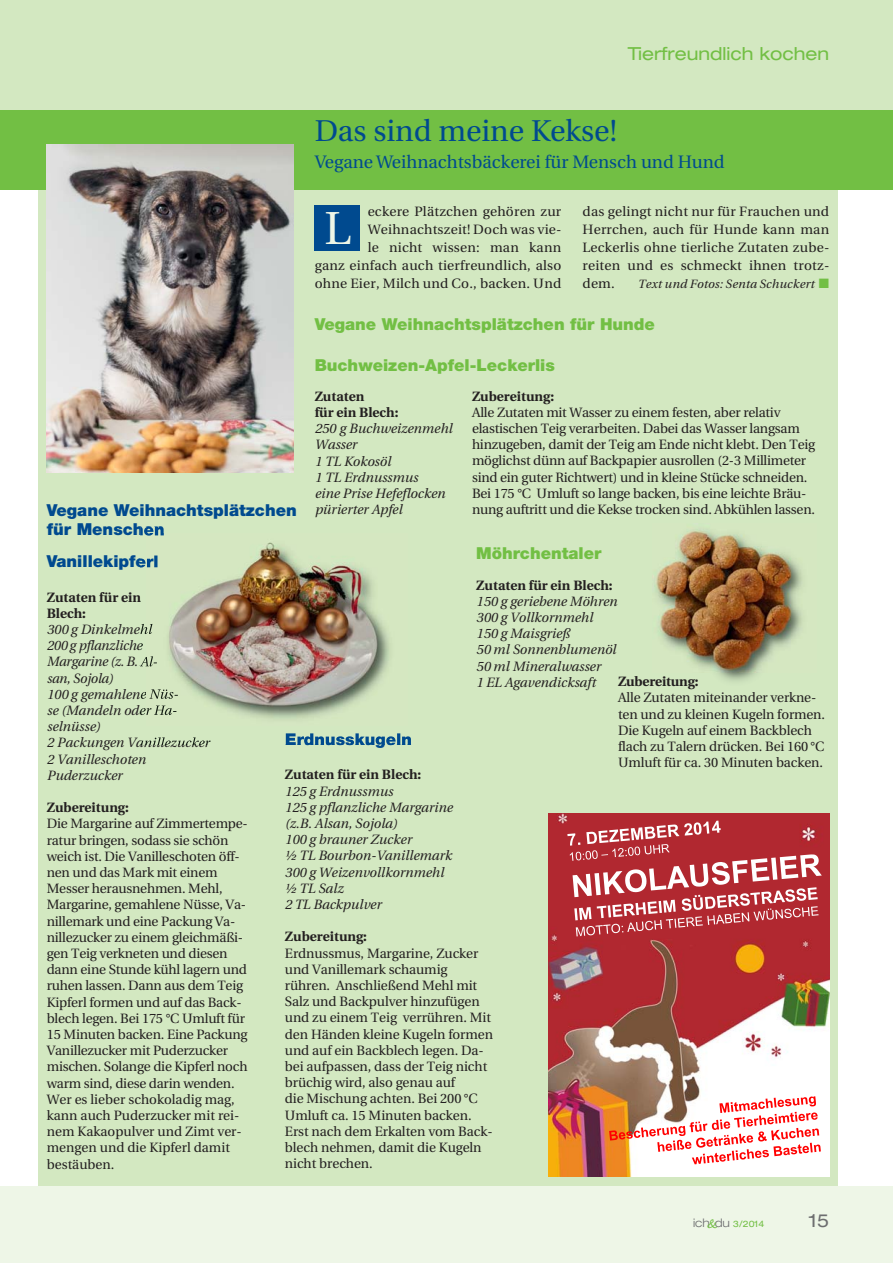
<style>
.page{position:relative;width:893px;height:1263px;background:#fff}
.page>*{position:absolute;margin:0;border:0;box-sizing:border-box;transform-origin:0 0}
.t1{font:46.2px "Utopia";color:#eef6e7}
.t2{font:30px "Utopia";color:#004a8f}
.t3{font:18px "Utopia";color:#004a8f}
.t4{font:expanded 18px "Helvetica Neue";color:#72bf44}
.t5{font:expanded 18px "Helvetica Neue";color:#6d6e70}
.t6{font:900 16.5px "Helvetica Neue";color:#72bf44}
.t7{font:900 16.5px/19.8px "Helvetica Neue";color:#004a8f}
.t8{font:13.5px/16.2px "Utopia";letter-spacing:-.015em;color:#231f20}
.t9{font:italic 13.5px/16.2px "Utopia";color:#231f20}
.t10{font:13.5px/18px "Utopia";letter-spacing:.015em;color:#231f20;text-align:right}
.t11{font:700 13.5px/16.2px "Utopia";color:#231f20}
.t12{font:italic 12px "Utopia";letter-spacing:.015em;color:#231f20}
.t13{font:300 expanded 11.85px "Helvetica Neue";color:#6d6e70}
.t14{font:expanded 8.85px "Helvetica Neue";color:#72bf44}
.s1{color:#72bf44}
.s2{font-family:"Caflisch Script";font-stretch:normal;font-size:18.9px}
</style>
<div class="page">
<div style="left:38px;top:187px;width:800px;height:999px;background:#d3e8c1"></div>
<div style="left:0;top:1186px;width:893px;height:77px;background:#eef6e7"></div>
<div style="left:0;top:0;width:893px;height:111px;background:#d3e8c1"></div>
<div style="left:0;top:111px;width:893px;height:79px;background:#72bf44"></div>
<img style="left:47px;top:145px;width:246px;height:327px">
<img style="left:549px;top:813px;width:280px;height:364px">
<svg style="left:567px;top:821px;width:255px;height:115px;background:#c05258"></svg>
<svg style="left:609px;top:1096px;width:212px;height:68px;background:#f2bdb1"></svg>
<img style="left:140px;top:600px;width:146px;height:144px">
<img style="left:140px;top:527px;width:24px;height:9px">
<img style="left:286px;top:733px;width:125px;height:11px">
<img style="left:140px;top:558px;width:6px;height:10px">
<img style="left:147px;top:542px;width:243px;height:183px">
<svg style="left:147px;top:534px;width:17px;height:2px"></svg>
<svg style="left:147px;top:555px;width:10px;height:13px"></svg>
<div style="left:315px;top:206px;width:45px;height:45px;background:#004a8f"></div>
<img style="left:717px;top:672px;width:42px;height:9px">
<img style="left:654px;top:529px;width:149px;height:143px">
<h3 class="t4" style="left:628px;top:47px;width:203px">Tierfreundlich kochen</h3>
<h2 class="t2" style="left:315px;top:119px;width:304px">Das sind meine Kekse!</h2>
<h3 class="t3" style="left:315px;top:155px;width:411px">Vegane Weihnachtsbäckerei für Mensch und Hund</h3>
<p class="t10" style="left:315px;top:204px;width:248px">eckere Plätzchen gehören zur<br>Weihnachtszeit! Doch was vie-<br>le nicht wissen: man kann<br>ganz einfach auch tierfreundlich, also ohne Eier, Milch und Co., backen. Und</p>
<h1 class="t1" style="left:324px;top:210px;width:28px">L</h1>
<p class="t8" style="left:583px;top:204px;width:248px;line-height:18px;text-align:justify">das gelingt nicht nur für Frauchen und Herrchen, auch für Hunde kann man Leckerlis ohne tierliche Zutaten zube&shy;reiten und es schmeckt ihnen trotz&shy;dem.</p>
<p class="t12" style="left:638px;top:279px;width:193px">Text und Fotos: Senta Schuckert <span class="s1">■</span></p>
<p class="t6" style="left:315px;top:318px;width:342px">Vegane Weihnachtsplätzchen für Hunde</p>
<p class="t6" style="left:315px;top:359px;width:242px">Buchweizen-Apfel-Leckerlis</p>
<p class="t11" style="left:315px;top:389px;width:85px">Zutaten<br>für ein Blech:</p>
<p class="t9" style="left:315px;top:422px;width:139px">250 g Buchweizenmehl<br>Wasser<br>1 TL Kokosöl<br>1 TL Erdnussmus<br>eine Prise Hefeflocken pürierter Apfel</p>
<p class="t11" style="left:472px;top:389px;width:84px">Zubereitung:</p>
<p class="t8" style="left:472px;top:405px;width:345px">Alle Zutaten mit Wasser zu einem festen, aber relativ elastischen Teig verarbeiten. Dabei das Wasser langsam hinzugeben, damit der Teig am Ende nicht klebt. Den Teig möglichst dünn auf Backpapier ausrollen (2-3 Millimeter sind ein guter Richtwert) und in kleine Stücke schneiden.<br>Bei 175 °C Umluft so lange backen, bis eine leichte Bräu&shy;nung auftritt und die Kekse trocken sind. Abkühlen lassen.</p>
<p class="t6" style="left:476px;top:547px;width:127px">Möhrchentaler</p>
<p class="t11" style="left:476px;top:578px;width:138px">Zutaten für ein Blech:</p>
<p class="t9" style="left:476px;top:594px;width:143px">150 g geriebene Möhren<br>300 g Vollkornmehl<br>150 g Maisgrieß<br>50 ml Sonnenblumenöl<br>50 ml Mineralwasser<br>1 EL Agavendicksaft</p>
<p class="t7" style="left:47px;top:501px;width:251px">Vegane Weihnachtsplätzchen für Menschen</p>
<p class="t7" style="left:47px;top:553px;width:113px">Vanillekipferl</p>
<p class="t11" style="left:47px;top:590px;width:96px">Zutaten für ein<br>Blech:</p>
<p class="t9" style="left:47px;top:622px;width:164px">300 g Dinkelmehl<br>200 g pflanzliche<br>Margarine (z. B. Al-<br>san, Sojola)<br>100 g gemahlene Nüs-<br>se (Mandeln oder Ha&shy;selnüsse)<br>2 Packungen Vanillezucker<br>2 Vanilleschoten<br>Puderzucker</p>
<p class="t11" style="left:47px;top:801px;width:84px">Zubereitung:</p>
<p class="t8" style="left:47px;top:817px;width:203px">Die Margarine auf Zimmertempe&shy;ratur bringen, sodass sie schön weich ist. Die Vanilleschoten öff&shy;nen und das Mark mit einem<br>Messer herausnehmen. Mehl,<br>Margarine, gemahlene Nüsse, Va&shy;nillemark und eine Packung Va&shy;nillezucker zu einem gleichmäßi&shy;gen Teig verkneten und diesen dann eine Stunde kühl lagern und ruhen lassen. Dann aus dem Teig<br>Kipferl formen und auf das Back&shy;blech legen. Bei 175 °C Umluft für<br>15 Minuten backen. Eine Packung<br>Vanillezucker mit Puderzucker mischen. Solange die Kipferl noch warm sind, diese darin wenden.<br>Wer es lieber schokoladig mag, kann auch Puderzucker mit rei&shy;nem Kakaopulver und Zimt ver&shy;mengen und die Kipferl damit bestäuben.</p>
<p class="t11" style="left:618px;top:675px;width:82px">Zubereitung:</p>
<p class="t8" style="left:618px;top:691px;width:208px">Alle Zutaten miteinander verkne&shy;ten und zu kleinen Kugeln formen.<br>Die Kugeln auf einem Backblech flach zu Talern drücken. Bei 160 °C Umluft für ca. 30 Minuten backen.</p>
<p class="t11" style="left:285px;top:768px;width:138px">Zutaten für ein Blech:</p>
<p class="t9" style="left:285px;top:784px;width:169px">125 g Erdnussmus<br>125 g pflanzliche Margarine (z.B. Alsan, Sojola)<br>100 g brauner Zucker<br>½ TL Bourbon-Vanillemark<br>300 g Weizenvollkornmehl ½ TL Salz<br>2 TL Backpulver</p>
<p class="t11" style="left:285px;top:930px;width:84px">Zubereitung:</p>
<p class="t8" style="left:285px;top:946px;width:210px">Erdnussmus, Margarine, Zucker und Vanillemark schaumig rühren. Anschließend Mehl mit<br>Salz und Backpulver hinzufügen und zu einem Teig verrühren. Mit den Händen kleine Kugeln formen und auf ein Backblech legen. Da&shy;bei aufpassen, dass der Teig nicht brüchig wird, also genau auf<br>die Mischung achten. Bei 200 °C<br>Umluft ca. 15 Minuten backen.<br>Erst nach dem Erkalten vom Back&shy;blech nehmen, damit die Kugeln nicht brechen.</p>
<p class="t14" style="left:706px;top:1220px;width:60px"><span class="s2">&amp;</span> 3/2014</p>
<h3 class="t5" style="left:809px;top:1214px;width:22px">15</h3>
<p class="t13" style="left:693px;top:1218px;width:38px">ich du</p>
</div>
